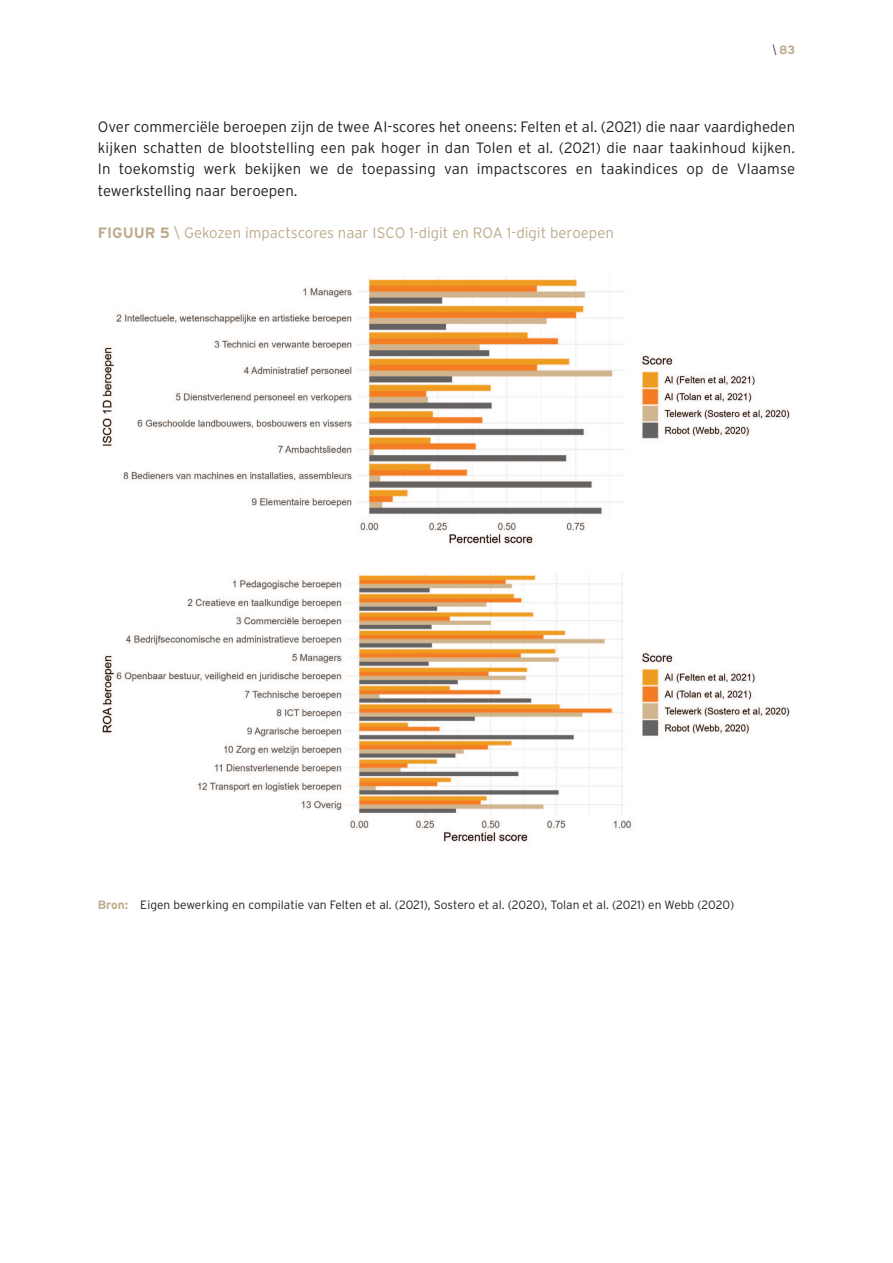
<style>
.page{position:relative;width:893px;height:1263px;background:#fff}
.page>*{position:absolute;margin:0;border:0;box-sizing:border-box;transform-origin:0 0}
.t1{font:300 15px/21.3px "Interstate";color:#231f20;text-align:justify}
.t2{font:300 15px "Interstate";color:#bdab8b}
.t3{font:300 12px "Interstate";color:#231f20}
.t4{font:700 12px "Interstate";color:#bdab8b}
.s1{font-family:"Interstate Condensed";font-weight:300;color:#231f20}
.s2{font-weight:700}
.s3{font-weight:700;color:#bdab8b}
</style>
<div class="page">
<img style="left:102px;top:276px;width:688px;height:270px">
<img style="left:102px;top:573px;width:688px;height:271px">
<p class="t4" style="left:773px;top:45px;width:24px"><span class="s1">\</span> 83</p>
<p class="t1" style="left:98px;top:117px;width:699px">Over commerciële beroepen zijn de twee AI-scores het oneens: Felten et al. (2021) die naar vaardigheden kijken schatten de blootstelling een pak hoger in dan Tolen et al. (2021) die naar taakinhoud kijken.<br>In toekomstig werk bekijken we de toepassing van impactscores en taakindices op de Vlaamse tewerkstelling naar beroepen.</p>
<p class="t2" style="left:98px;top:227px;width:518px"><span class="s2">FIGUUR 5</span> \ Gekozen impactscores naar ISCO 1-digit en ROA 1-digit beroepen</p>
<p class="t3" style="left:98px;top:900px;width:638px"><span class="s3">Bron:</span> Eigen bewerking en compilatie van Felten et al. (2021), Sostero et al. (2020), Tolan et al. (2021) en Webb (2020)</p>
</div>
